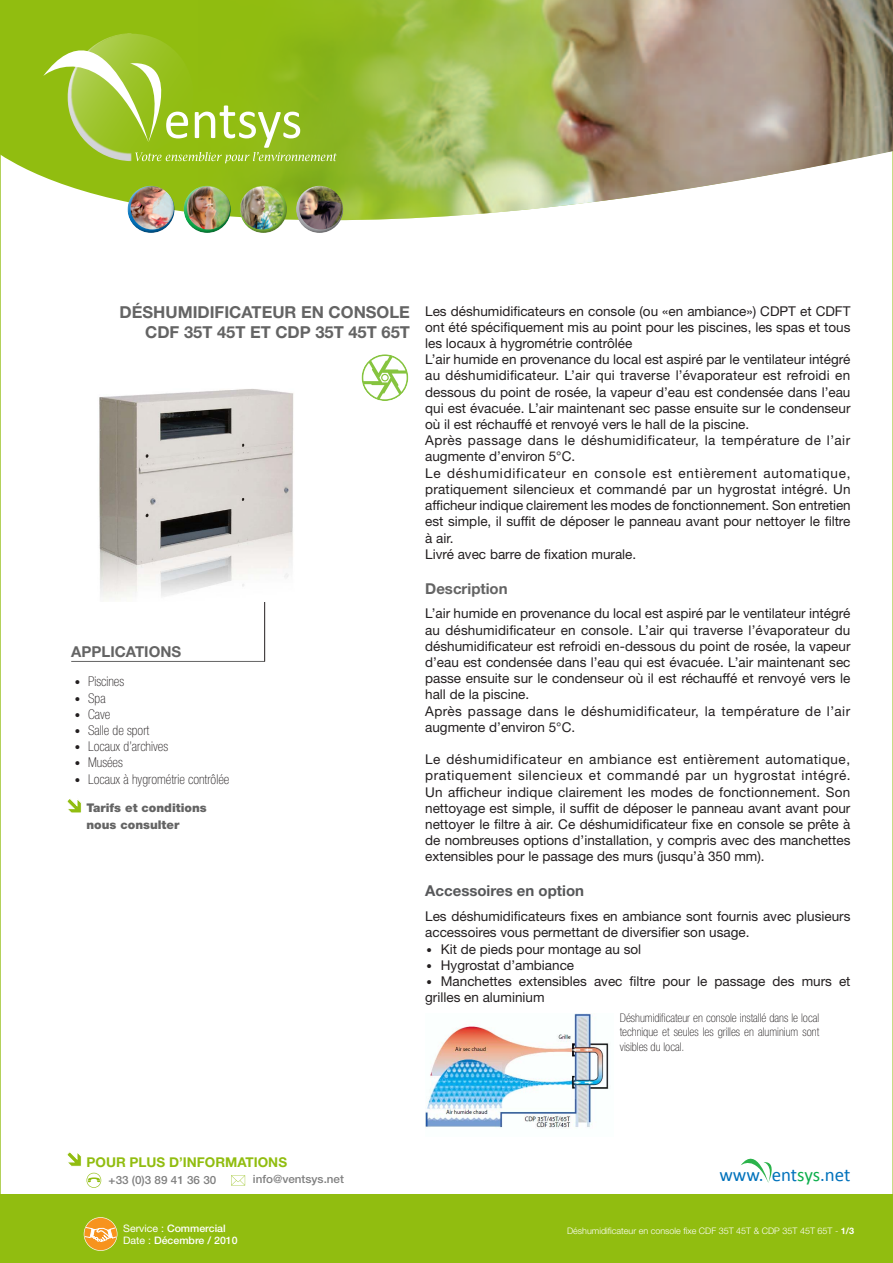
<style>
.page{position:relative;width:893px;height:1263px;background:#fff}
.page>*{position:absolute;margin:0;border:0;box-sizing:border-box;transform-origin:0 0}
.www{font:18.9px "Calibri";color:#0072bc}
.titre_produit_02{font:700 16.5px "Helvetica Neue LT Std";color:#646464}
.titre_texte{font:700 15px "Helvetica Neue LT Std";color:#57585a}
.titre_application_02{font:700 15px "Helvetica Neue LT Std";color:#646464}
.titre_texte-2{font:700 15px "Helvetica Neue LT Std";color:#646464}
.Textes{font:13.5px/16.2px "Helvetica Neue LT Std";color:#231f20;text-align:justify}
.Textes-2{font:13.5px/16.2px "Helvetica Neue LT Std";letter-spacing:.035em;color:#231f20}
.Applications{font:13.5px/16.2px "Helvetica Neue LT Std";color:#231f20}
.aplicaztion_02{font:100 condensed 13.5px "Helvetica Neue LT Std";color:#231f20}
.Sous_titres{font:700 13.5px "Helvetica Neue LT Std";color:#91bd10}
.Applications-2{font:100 condensed 12px/14.4px "Helvetica Neue LT Std";color:#231f20;text-align:justify}
.tarifs_condition{font:900 12px "Helvetica Neue LT Std";color:#646464}
.adresse_ventsys{font:500 11.4px "Helvetica Neue LT Std";color:#808080}
.adresse_ventsys-2{font:500 10.35px "Helvetica Neue LT Std";color:#fff}
.t1{font:300 9px "Helvetica Neue LT Std";color:#fff}
.s1{font-family:"Lucida Console";font-weight:400;font-stretch:normal}
.s2{font-family:"Lucida Console"}
.s3{font-weight:400}
.s4{color:#fff}
.s5{color:#0cae4c}
.s6{font-weight:700}
</style>
<div class="page">
<hr style="left:71px;top:661px;width:194px;height:1px;background:#646464">
<hr style="left:264px;top:598px;width:1px;height:63px;background:#231f20">
<img style="left:425px;top:1013px;width:184px;height:116px">
<img style="left:99px;top:389px;width:195px;height:212px">
<svg style="left:67px;top:799px;width:15px;height:14px"></svg>
<div style="left:360px;top:353px;width:50px;height:49px;border:6px solid #fff;border-radius:50%"></div>
<svg style="left:362px;top:354px;width:46px;height:47px"></svg>
<div style="left:0;top:1195px;width:893px;height:68px;background:#91bd10"></div>
<svg style="left:67px;top:1152px;width:15px;height:15px"></svg>
<svg style="left:87px;top:1173px;width:14px;height:15px"></svg>
<svg style="left:231px;top:1175px;width:14px;height:10px"></svg>
<svg style="left:741px;top:1158px;width:31px;height:25px"></svg>
<svg style="left:84px;top:1217px;width:33px;height:34px"></svg>
<svg style="left:0;top:0;width:198px;height:277px;fill:#93be16"></svg>
<img style="left:198px;top:0;width:695px;height:221px">
<div style="left:294px;top:184px;width:49px;height:38px;background:#fff;opacity:.56"></div>
<div style="left:295px;top:193px;width:49px;height:42px;background:#231f20;opacity:.39"></div>
<div style="left:237px;top:185px;width:50px;height:37px;background:#fff;opacity:.56"></div>
<div style="left:239px;top:193px;width:48px;height:43px;background:#231f20;opacity:.39"></div>
<div style="left:182px;top:186px;width:49px;height:36px;background:#fff;opacity:.56"></div>
<div style="left:183px;top:193px;width:49px;height:42px;background:#231f20;opacity:.39"></div>
<div style="left:125px;top:186px;width:50px;height:36px;background:#fff;opacity:.56"></div>
<div style="left:127px;top:193px;width:49px;height:42px;background:#231f20;opacity:.39"></div>
<svg style="left:43px;top:26px;width:294px;height:137px;background:#9dc332"></svg>
<p class="titre_produit_02" style="left:120px;top:302px;width:292px">DÉSHUMIDIFICATEUR EN CONSOLE</p>
<p class="titre_produit_02" style="left:145px;top:322px;width:266px">CDF 35T 45T ET CDP 35T 45T 65T</p>
<p class="titre_application_02" style="left:71px;top:642px;width:111px">APPLICATIONS</p>
<p class="aplicaztion_02" style="left:73px;top:674px;width:52px"><span class="s1">∙</span> Piscines</p>
<p class="aplicaztion_02" style="left:73px;top:690px;width:34px"><span class="s1">∙</span> Spa</p>
<p class="aplicaztion_02" style="left:73px;top:706px;width:38px"><span class="s1">∙</span> Cave</p>
<p class="aplicaztion_02" style="left:73px;top:723px;width:77px"><span class="s1">∙</span> Salle de sport</p>
<p class="aplicaztion_02" style="left:73px;top:739px;width:96px"><span class="s1">∙</span> Locaux d’archives</p>
<p class="aplicaztion_02" style="left:73px;top:755px;width:51px"><span class="s1">∙</span> Musées</p>
<p class="aplicaztion_02" style="left:73px;top:771px;width:157px"><span class="s1">∙</span> Locaux à hygrométrie contrôlée</p>
<p class="tarifs_condition" style="left:86px;top:801px;width:122px">Tarifs et conditions</p>
<p class="tarifs_condition" style="left:86px;top:818px;width:94px">nous consulter</p>
<p class="Textes" style="left:425px;top:303px;width:427px">Les déshumidificateurs en console (ou «en ambiance») CDPT et CDFT ont été spécifiquement mis au point pour les piscines, les spas et tous les locaux à hygrométrie contrôlée</p>
<p class="Textes" style="left:425px;top:351px;width:427px">L’air humide en provenance du local est aspiré par le ventilateur intégré au déshumidificateur. L’air qui traverse l’évaporateur est refroidi en dessous du point de rosée, la vapeur d’eau est condensée dans l’eau qui est évacuée. L’air maintenant sec passe ensuite sur le condenseur où il est réchauffé et renvoyé vers le hall de la piscine.</p>
<p class="Textes-2" style="left:425px;top:432px;width:426px">Après passage dans le déshumidificateur, la température de l’air augmente d’environ 5°C.</p>
<p class="Textes" style="left:425px;top:465px;width:427px">Le déshumidificateur en console est entièrement automatique, pratiquement silencieux et commandé par un hygrostat intégré. Un afficheur indique clairement les modes de fonctionnement. Son entretien est simple, il suffit de déposer le panneau avant pour nettoyer le filtre à air.</p>
<p class="Textes" style="left:425px;top:546px;width:213px">Livré avec barre de fixation murale.</p>
<p class="titre_texte-2" style="left:425px;top:579px;width:84px">Description</p>
<p class="Textes" style="left:425px;top:605px;width:427px">L’air humide en provenance du local est aspiré par le ventilateur intégré au déshumidificateur en console. L’air qui traverse l’évaporateur du déshumidificateur est refroidi en-dessous du point de rosée, la vapeur d’eau est condensée dans l’eau qui est évacuée. L’air maintenant sec passe ensuite sur le condenseur où il est réchauffé et renvoyé vers le hall de la piscine.</p>
<p class="Textes-2" style="left:425px;top:702px;width:426px">Après passage dans le déshumidificateur, la température de l’air augmente d’environ 5°C.</p>
<p class="Textes" style="left:425px;top:751px;width:427px">Le déshumidificateur en ambiance est entièrement automatique, pratiquement silencieux et commandé par un hygrostat intégré.<br>Un afficheur indique clairement les modes de fonctionnement. Son nettoyage est simple, il suffit de déposer le panneau avant avant pour nettoyer le filtre à air. Ce déshumidificateur fixe en console se prête à de nombreuses options d’installation, y compris avec des manchettes extensibles pour le passage des murs (jusqu’à 350 mm).</p>
<p class="titre_texte" style="left:425px;top:882px;width:160px">Accessoires en option</p>
<p class="Textes" style="left:425px;top:908px;width:427px">Les déshumidificateurs fixes en ambiance sont fournis avec plusieurs accessoires vous permettant de diversifier son usage.</p>
<p class="Applications" style="left:425px;top:940px;width:217px"><span class="s2">∙</span> Kit de pieds pour montage au sol</p>
<p class="Applications" style="left:425px;top:957px;width:150px"><span class="s2">∙</span> Hygrostat d’ambiance</p>
<p class="Applications" style="left:425px;top:973px;width:427px"><span class="s2">∙</span> Manchettes extensibles avec filtre pour le passage des murs et grilles en aluminium</p>
<p class="Applications-2" style="left:620px;top:1010px;width:201px">Déshumidificateur en console installé dans le local technique et seules les grilles en aluminium sont visibles du local.</p>
<p class="Sous_titres" style="left:87px;top:1153px;width:202px">POUR PLUS D’INFORMATIONS</p>
<p class="adresse_ventsys" style="left:109px;top:1173px;width:109px">+33 (0)3 89 41 36 30</p>
<p class="adresse_ventsys" style="left:253px;top:1172px;width:93px">info@ventsys.net</p>
<p class="adresse_ventsys-2" style="left:123px;top:1222px;width:104px"><span class="s3">Service :</span> Commercial</p>
<p class="adresse_ventsys-2" style="left:123px;top:1234px;width:116px"><span class="s3">Date :</span> Décembre / 2010</p>
<p class="www" style="left:719px;top:1163px;width:133px">www.<span class="s4">v</span>ent<span class="s5">sys</span>.net</p>
<p class="t1" style="left:567px;top:1226px;width:289px">Déshumidificateur en console fixe CDF 35T 45T &amp; CDP 35T 45T 65T - <span class="s6">1/3</span></p>
</div>
